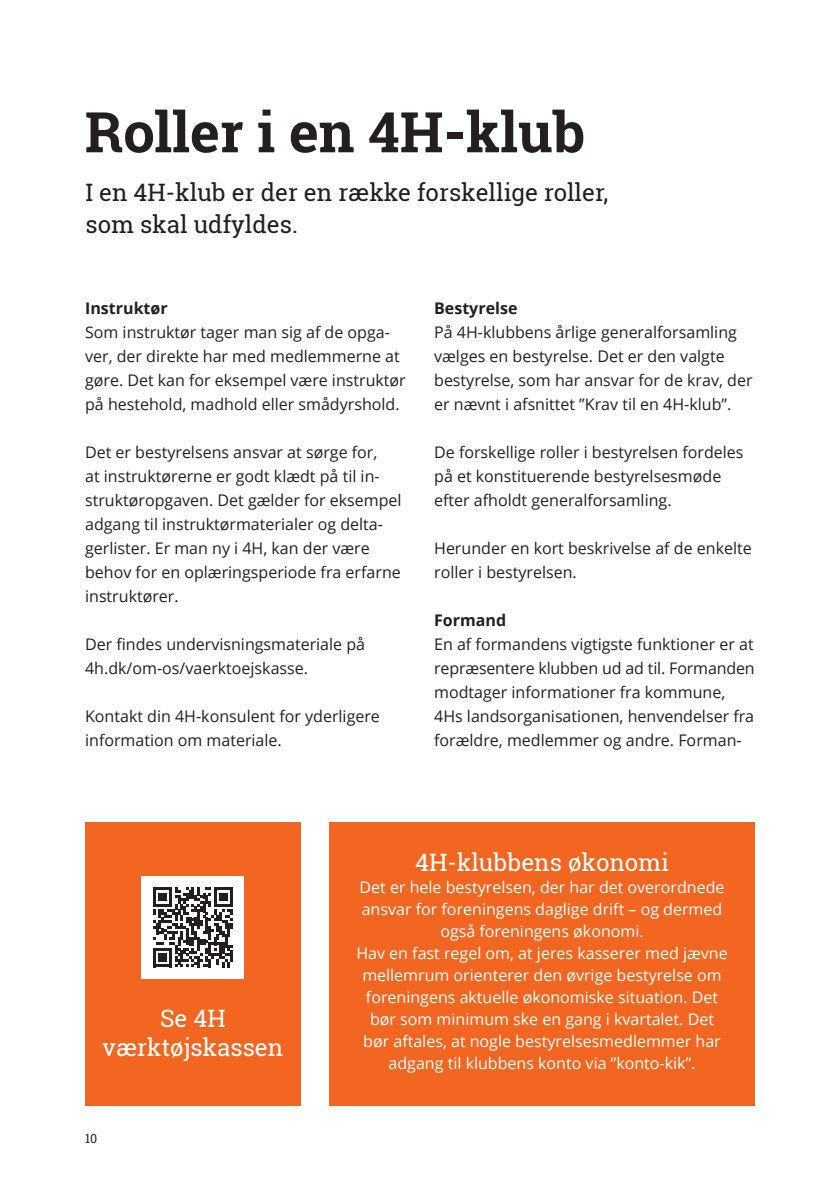
<style>
.page{position:relative;width:840px;height:1191px;background:#fff}
.page>*{position:absolute;margin:0;border:0;box-sizing:border-box;transform-origin:0 0}
.t1{font:700 56px "Roboto Slab";color:#231f20}
.t2{font:24px/32px "Roboto Slab";color:#231f20}
.t3{font:24px/28px "Roboto Slab";color:#fff;text-align:center}
.t4{font:16px/24px "Open Sans";color:#231f20}
.t5{font:16px/22px "Open Sans";color:#fff;text-align:center}
.t6{font:700 16px "Open Sans";color:#231f20}
.t7{font:12.4px "Roboto Slab";color:#231f20}
</style>
<div class="page">
<div style="left:329px;top:822px;width:425px;height:284px;background:#f36621"></div>
<div style="left:85px;top:822px;width:215px;height:284px;background:#f36621"></div>
<div style="left:142px;top:876px;width:102px;height:102px;background:#fff"></div>
<svg style="left:153px;top:887px;width:80px;height:80px"></svg>
<h1 class="t1" style="left:85px;top:94px;width:501px">Roller i en 4H-klub</h1>
<h2 class="t2" style="left:85px;top:176px;width:524px">I en 4H-klub er der en række forskellige roller, som skal udfyldes.</h2>
<p class="t6" style="left:85px;top:297px;width:84px">Instruktør</p>
<p class="t4" style="left:85px;top:319px;width:322px">Som instruktør tager man sig af de opga&shy;ver, der direkte har med medlemmerne at gøre. Det kan for eksempel være instruktør på hestehold, madhold eller smådyrshold.</p>
<p class="t4" style="left:85px;top:439px;width:318px">Det er bestyrelsens ansvar at sørge for,<br>at instruktørerne er godt klædt på til in&shy;struktøropgaven. Det gælder for eksempel adgang til instruktørmaterialer og delta&shy;gerlister. Er man ny i 4H, kan der være behov for en oplæringsperiode fra erfarne instruktører.</p>
<p class="t4" style="left:85px;top:631px;width:281px">Der findes undervisningsmateriale på<br>4h.dk/om-os/vaerktoejskasse.</p>
<p class="t4" style="left:85px;top:703px;width:296px">Kontakt din 4H-konsulent for yderligere information om materiale.</p>
<p class="t6" style="left:434px;top:297px;width:85px">Bestyrelse</p>
<p class="t4" style="left:434px;top:319px;width:320px">På 4H-klubbens årlige generalforsamling vælges en bestyrelse. Det er den valgte bestyrelse, som har ansvar for de krav, der er nævnt i afsnittet ”Krav til en 4H-klub”.</p>
<p class="t4" style="left:434px;top:439px;width:310px">De forskellige roller i bestyrelsen fordeles på et konstituerende bestyrelsesmøde efter afholdt generalforsamling.</p>
<p class="t4" style="left:434px;top:535px;width:319px">Herunder en kort beskrivelse af de enkelte roller i bestyrelsen.</p>
<p class="t6" style="left:434px;top:609px;width:73px">Formand</p>
<p class="t4" style="left:434px;top:631px;width:322px">En af formandens vigtigste funktioner er at repræsentere klubben ud ad til. Formanden modtager informationer fra kommune, 4Hs landsorganisationen, henvendelser fra forældre, medlemmer og andre. Forman-</p>
<h2 class="t3" style="left:103px;top:1004px;width:182px">Se 4H værktøjskassen</h2>
<p class="t7" style="left:85px;top:1130px;width:14px">10</p>
<h2 class="t3" style="left:415px;top:847px;width:255px">4H-klubbens økonomi</h2>
<p class="t5" style="left:356px;top:875px;width:372px">Det er hele bestyrelsen, der har det overordnede ansvar for foreningens daglige drift – og dermed også foreningens økonomi.<br>Hav en fast regel om, at jeres kasserer med jævne mellemrum orienterer den øvrige bestyrelse om foreningens aktuelle økonomiske situation. Det bør som minimum ske en gang i kvartalet. Det bør aftales, at nogle bestyrelsesmedlemmer har adgang til klubbens konto via ”konto-kik”.</p>
</div>
